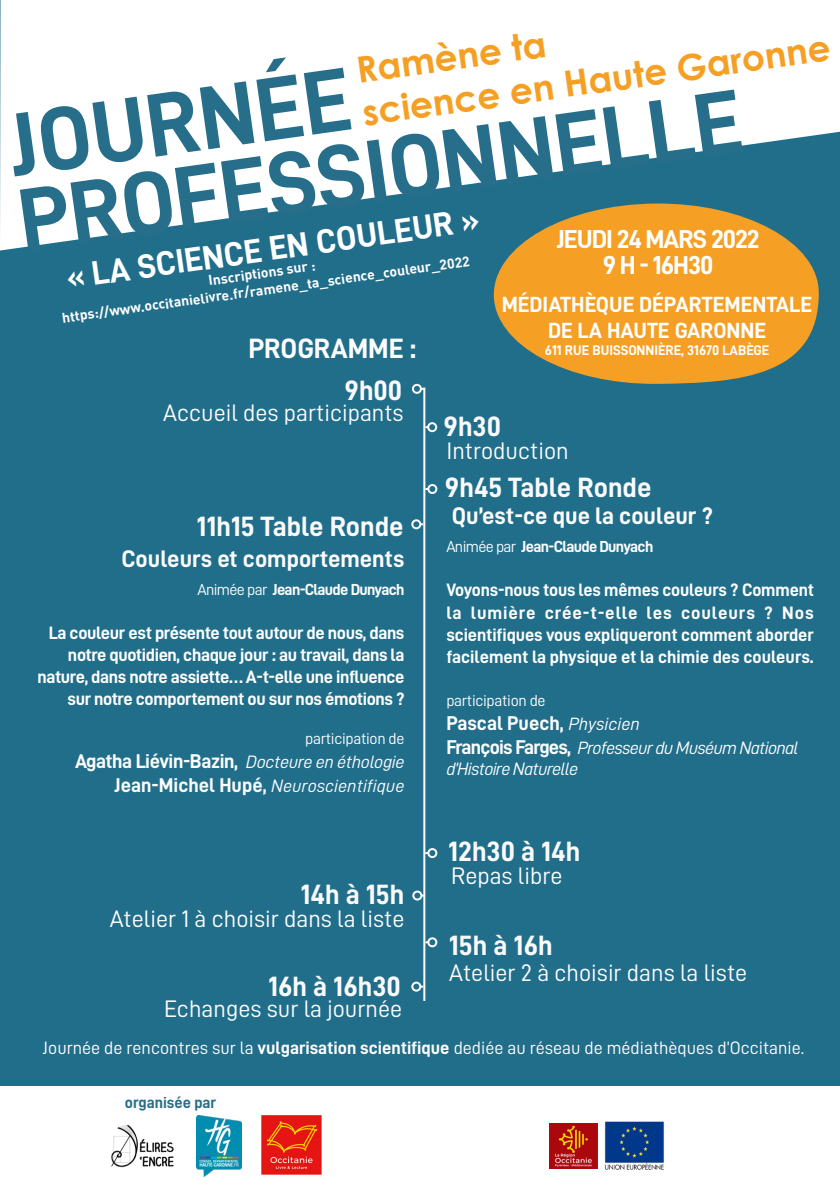
<style>
.page{position:relative;width:840px;height:1191px;background:#fff}
.page>*{position:absolute;margin:0;border:0;box-sizing:border-box;transform-origin:0 0}
.t1{font:90px "D DIN Bold";color:#266e8a}
.t2{font:700 36px "Century Gothic";color:#f59f24}
.t3{font:34px "D DIN Bold";color:#fff}
.t4{font:28px "D DIN Bold";color:#fafafa}
.t5{font:28px "D DIN Bold";color:#fcfcfc}
.t6{font:26px "D DIN Bold";letter-spacing:-.04em;color:#fff}
.STANDARD_2{font:24px "D DIN";color:#fdfdfd}
.STANDARD_2-2{font:24px "D DIN Bold";color:#fdfdfd}
.t7{font:22px/26.4px "D DIN Bold";color:#fff;text-align:center}
.STANDARD_2-3{font:20px "D DIN Bold";letter-spacing:-.02em;color:#fdfdfd}
.STANDARD_2-4{font:20px "D DIN Bold";color:#fff}
.STANDARD_2-5{font:18px/22px "D DIN Bold";letter-spacing:-.02em;color:#fff;text-align:right}
.t8{font:18px "D DIN";color:#fff}
.STANDARD_2-6{font:18px/21.6px "D DIN Italic";letter-spacing:-.04em;color:#fdfdfd}
.STANDARD_2-7{font:18px "D DIN Italic";color:#fdfdfd}
.STANDARD_2-8{font:16px "D DIN Bold";letter-spacing:-.04em;color:#fdfdfd}
.STANDARD_2-9{font:16px "D DIN";letter-spacing:-.02em;color:#fdfdfd}
.t9{font:16px "D DIN Bold";color:#266e8a}
.t10{font:700 14px "DIN Pro";color:#fff}
.t11{font:14px "D DIN Bold";color:#fff}
.s1{font-family:"D DIN"}
.s2{font-family:"D DIN Italic";font-size:18px}
.s3{font-family:"D DIN Bold";font-size:20px}
.s4{font-family:"D DIN Bold"}
</style>
<div class="page">
<div style="left:0;top:0;width:839px;height:1191px;background:#216e8b"></div>
<div style="left:0;top:1086px;width:839px;height:105px;background:#fff"></div>
<svg style="left:0;top:0;width:839px;height:250px;fill:#fff"></svg>
<hr style="left:423px;top:387px;width:2px;height:614px;background:#fff">
<div style="left:411px;top:384px;width:10px;height:10px;border:2px solid #fdfdfd;border-radius:50%"></div>
<div style="left:411px;top:519px;width:10px;height:10px;border:2px solid #fdfdfd;border-radius:50%"></div>
<div style="left:411px;top:981px;width:10px;height:10px;border:2px solid #fdfdfd;border-radius:50%"></div>
<div style="left:427px;top:484px;width:10px;height:10px;border:2px solid #fdfdfd;border-radius:50%"></div>
<div style="left:427px;top:848px;width:10px;height:10px;border:2px solid #fdfdfd;border-radius:50%"></div>
<div style="left:412px;top:890px;width:10px;height:10px;border:2px solid #fdfdfd;border-radius:50%"></div>
<div style="left:427px;top:937px;width:10px;height:10px;border:2px solid #fdfdfd;border-radius:50%"></div>
<svg style="left:493px;top:203px;width:326px;height:181px;fill:#f59f24"></svg>
<img style="left:261px;top:1115px;width:61px;height:60px">
<img style="left:549px;top:1123px;width:47px;height:45px">
<img style="left:604px;top:1121px;width:59px;height:49px">
<img style="left:111px;top:1124px;width:63px;height:44px">
<div style="left:427px;top:422px;width:10px;height:10px;border:2px solid #fdfdfd;border-radius:50%"></div>
<img style="left:196px;top:1115px;width:45px;height:61px">
<p class="t2" style="left:352px;top:43px;width:192px;rotate:-8deg">Ramène ta</p>
<p class="t2" style="left:358px;top:86px;width:473px;rotate:-8deg">science en Haute Garonne</p>
<p class="t1" style="left:1px;top:97px;width:346px;rotate:-8deg">JOURNÉE</p>
<p class="t1" style="left:12px;top:172px;width:730px;rotate:-8deg">PROFESSIONNELLE</p>
<p class="t3" style="left:64px;top:258px;width:417px;rotate:-8deg">« LA SCIENCE EN COULEUR »</p>
<p class="t6" style="left:556px;top:225px;width:205px">JEUDI 24 MARS 2022</p>
<p class="t6" style="left:602px;top:251px;width:112px">9 H - 16H30</p>
<p class="t7" style="left:501px;top:290px;width:312px">MÉDIATHÈQUE DÉPARTEMENTALE<br>DE LA HAUTE GARONNE</p>
<p class="t11" style="left:544px;top:342px;width:226px">611 RUE BUISSONNIÈRE, 31670 LABÈGE</p>
<p class="t10" style="left:60px;top:306px;width:413px;rotate:-8deg">https://www.occitanielivre.fr/ramene_ta_science_couleur_2022</p>
<p class="t10" style="left:207px;top:269px;width:109px;rotate:-8deg">Inscriptions sur :</p>
<p class="t5" style="left:248px;top:332px;width:169px">PROGRAMME :</p>
<p class="t4" style="left:344px;top:374px;width:59px">9h00</p>
<p class="STANDARD_2" style="left:163px;top:399px;width:242px">Accueil des participants</p>
<p class="t4" style="left:443px;top:410px;width:59px">9h30</p>
<p class="STANDARD_2" style="left:446px;top:437px;width:124px">Introduction</p>
<p class="t4" style="left:197px;top:511px;width:208px">11h15 Table Ronde</p>
<p class="STANDARD_2-2" style="left:121px;top:545px;width:284px">Couleurs et comportements</p>
<p class="STANDARD_2-8" style="left:197px;top:581px;width:208px"><span class="s1">Animée par</span> Jean-Claude Dunyach</p>
<p class="STANDARD_2-5" style="left:37px;top:622px;width:368px">La couleur est présente tout autour de nous, dans notre quotidien, chaque jour : au travail, dans la nature, dans notre assiette… A-t-elle une influence sur notre comportement ou sur nos émotions ?</p>
<p class="STANDARD_2-9" style="left:305px;top:729px;width:101px">participation de</p>
<p class="STANDARD_2-3" style="left:75px;top:750px;width:331px">Agatha Liévin-Bazin, <span class="s2">Docteure en éthologie</span></p>
<p class="STANDARD_2-7" style="left:114px;top:776px;width:291px"><span class="s3">Jean-Michel Hupé,</span> Neuroscientifique</p>
<p class="t4" style="left:301px;top:879px;width:105px">14h à 15h</p>
<p class="STANDARD_2" style="left:110px;top:906px;width:296px">Atelier 1 à choisir dans la liste</p>
<p class="t4" style="left:268px;top:971px;width:134px">16h à 16h30</p>
<p class="STANDARD_2" style="left:164px;top:996px;width:239px">Echanges sur la journée</p>
<p class="t4" style="left:444px;top:472px;width:208px">9h45 Table Ronde</p>
<p class="STANDARD_2-2" style="left:451px;top:502px;width:262px">Qu’est-ce que la couleur ?</p>
<p class="STANDARD_2-8" style="left:446px;top:538px;width:208px"><span class="s1">Animée par</span> Jean-Claude Dunyach</p>
<p class="STANDARD_2-5" style="left:446px;top:579px;width:369px;text-align:justify">Voyons-nous tous les mêmes couleurs ? Comment la lumière crée-t-elle les couleurs ? Nos scientifiques vous expliqueront comment aborder facilement la physique et la chimie des couleurs.</p>
<p class="STANDARD_2-9" style="left:446px;top:691px;width:101px">participation de</p>
<p class="STANDARD_2-4" style="left:446px;top:712px;width:195px">Pascal Puech, <span class="s2">Physicien</span></p>
<p class="STANDARD_2-6" style="left:446px;top:736px;width:353px"><span class="s3">François Farges,</span> Professeur du Muséum National d’Histoire Naturelle</p>
<p class="t4" style="left:448px;top:835px;width:133px">12h30 à 14h</p>
<p class="STANDARD_2" style="left:451px;top:862px;width:113px">Repas libre</p>
<p class="t4" style="left:449px;top:930px;width:105px">15h à 16h</p>
<p class="STANDARD_2" style="left:449px;top:959px;width:299px">Atelier 2 à choisir dans la liste</p>
<p class="t8" style="left:43px;top:1038px;width:762px">Journée de rencontres sur la <span class="s4">vulgarisation scientifique</span> dediée au réseau de médiathèques d’Occitanie.</p>
<p class="t9" style="left:125px;top:1093px;width:93px">organisée par</p>
</div>
